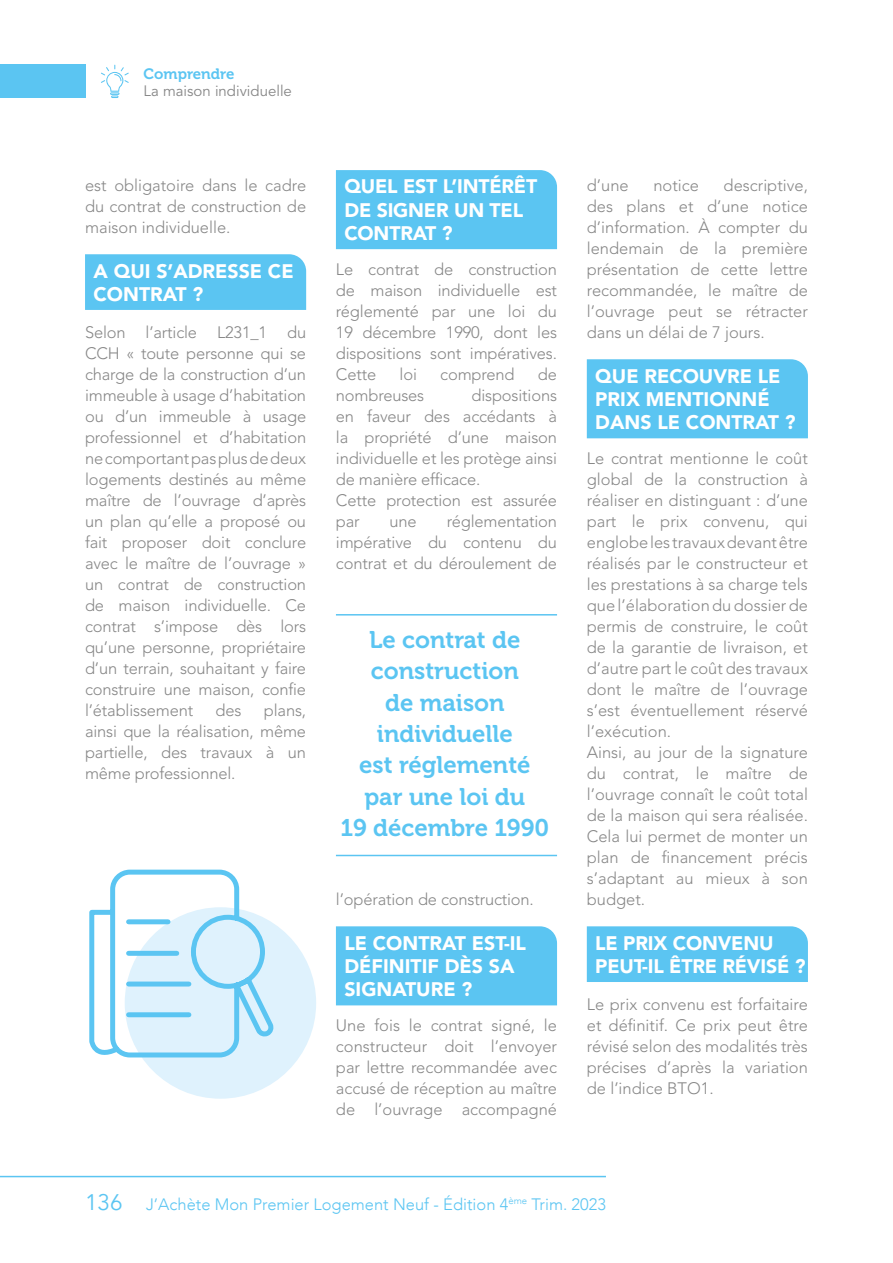
<style>
.page{position:relative;width:893px;height:1263px;background:#fff}
.page>*{position:absolute;margin:0;border:0;box-sizing:border-box;transform-origin:0 0}
.t1{font:24px/31.5px "Museo 700";color:#5bc5f2;text-align:center}
.t2{font:900 19.5px/23.4px "Avenir LT Std";color:#fff}
.t3{font:300 16.5px/21px "Avenir LT Std";color:#878787;text-align:justify}
.t4{font:300 16.5px "Avenir";color:#5bc5f2}
.t5{font:15px "Avenir LT Std";color:#878787}
.t6{font:15px "Museo 700";color:#5bc5f2}
.s1{font-weight:400;font-size:22.5px}
</style>
<div class="page">
<div style="left:0;top:65px;width:86px;height:33px;background:#5bc5f2"></div>
<hr style="left:0;top:1176px;width:606px;height:1px;background:#5bc5f2">
<svg style="left:101px;top:65px;width:28px;height:33px"></svg>
<div style="left:85px;top:254px;width:221px;height:56px;background:#5bc5f2"></div>
<div style="left:336px;top:170px;width:221px;height:79px;background:#5bc5f2"></div>
<div style="left:336px;top:926px;width:221px;height:79px;background:#5bc5f2"></div>
<div style="left:587px;top:359px;width:221px;height:79px;background:#5bc5f2"></div>
<div style="left:587px;top:926px;width:221px;height:56px;background:#5bc5f2"></div>
<hr style="left:336px;top:614px;width:221px;height:1px;background:#5bc5f2">
<hr style="left:336px;top:855px;width:221px;height:1px;background:#5bc5f2">
<div style="left:125px;top:907px;width:191px;height:192px;background:#dff2fd;border-radius:50%"></div>
<svg style="left:89px;top:869px;width:188px;height:190px"></svg>
<p class="t6" style="left:144px;top:66px;width:92px">Comprendre</p>
<p class="t5" style="left:144px;top:82px;width:150px">La maison individuelle</p>
<p class="t3" style="left:85px;top:175px;width:223px">est obligatoire dans le cadre du contrat de construction de maison individuelle.</p>
<p class="t2" style="left:94px;top:259px;width:202px">A QUI S’ADRESSE CE<br>CONTRAT ?</p>
<p class="t3" style="left:85px;top:322px;width:223px">Selon l’article L231_1 du CCH « toute personne qui se charge de la construction d’un immeuble à usage d’habitation ou d’un immeuble à usage professionnel et d’habitation ne comportant pas plus de deux logements destinés au même maître de l’ouvrage d’après un plan qu’elle a proposé ou fait proposer doit conclure avec le maître de l’ouvrage » un contrat de construction de maison individuelle. Ce contrat s’impose dès lors qu’une personne, propriétaire d’un terrain, souhaitant y faire construire une maison, confie l’établissement</p>
<p class="t3" style="left:85px;top:700px;width:223px;text-indent:179px">plans, ainsi que la réalisation, même partielle, des travaux à un même professionnel.</p>
<p class="t3" style="left:216px;top:700px;width:27px">des</p>
<p class="t2" style="left:344px;top:175px;width:194px">QUEL EST L’INTÉRÊT<br>DE SIGNER UN TEL<br>CONTRAT ?</p>
<p class="t3" style="left:336px;top:259px;width:223px">Le contrat de construction de maison individuelle est réglementé par une loi du 19 décembre 1990, dont les dispositions sont impératives.<br>Cette</p>
<p class="t3" style="left:400px;top:364px;width:19px">loi</p>
<p class="t3" style="left:440px;top:364px;width:76px">comprend</p>
<p class="t3" style="left:538px;top:364px;width:21px">de</p>
<p class="t3" style="left:336px;top:385px;width:90px">nombreuses</p>
<p class="t3" style="left:336px;top:385px;width:223px;text-align:left;text-indent:136px">dispositions en faveur des accédants à la propriété d’une maison individuelle et les protège ainsi de manière efficace.<br>Cette protection est assurée par</p>
<p class="t3" style="left:336px;top:511px;width:223px;text-indent:111px">réglementation impérative du contenu du contrat et du déroulement de</p>
<p class="t3" style="left:390px;top:511px;width:29px">une</p>
<h1 class="t1" style="left:341px;top:624px;width:210px">Le contrat de construction<br>de maison individuelle<br>est réglementé par une loi du<br>19 décembre 1990</h1>
<p class="t3" style="left:336px;top:889px;width:199px">l’opération de construction.</p>
<p class="t2" style="left:344px;top:931px;width:183px">LE CONTRAT EST-IL<br>DÉFINITIF DÈS SA<br>SIGNATURE ?</p>
<p class="t3" style="left:336px;top:1015px;width:223px">Une fois le contrat signé, le constructeur doit l’envoyer par lettre recommandée avec accusé de réception au maître de l’ouvrage accompagné</p>
<p class="t3" style="left:587px;top:175px;width:223px;text-indent:137px">descriptive, des plans et d’une notice d’information. À compter du lendemain de la première présentation de cette lettre recommandée, le maître de l’ouvrage peut se rétracter dans un délai de 7 jours.</p>
<p class="t2" style="left:595px;top:364px;width:202px">QUE RECOUVRE LE<br>PRIX MENTIONNÉ<br>DANS LE CONTRAT ?</p>
<p class="t3" style="left:587px;top:448px;width:223px;text-align:left">Le contrat mentionne le coût global de la construction à réaliser en distinguant : d’une part le prix convenu, qui englobe les travaux devant être réalisés par le constructeur et les prestations à sa charge tels que l’élaboration du dossier de permis de construire, le coût de la garantie de livraison, et d’autre part le coût des travaux dont le maître de l’ouvrage s’est éventuellement réservé l’exécution.<br>Ainsi, au jour de la signature du contrat, le maître de l’ouvrage connaît le coût total de la maison qui sera réalisée.<br>Cela lui permet de monter un plan de financement précis s’adaptant au mieux à son budget.</p>
<p class="t2" style="left:595px;top:931px;width:212px">LE PRIX CONVENU<br>PEUT-IL ÊTRE RÉVISÉ ?</p>
<p class="t3" style="left:587px;top:994px;width:223px">Le prix convenu est forfaitaire et définitif. Ce prix peut être révisé selon des modalités très précises d’après la variation de l’indice BTO1.</p>
<p class="t3" style="left:587px;top:175px;width:43px">d’une</p>
<p class="t3" style="left:653px;top:175px;width:47px">notice</p>
<p class="t4" style="left:85px;top:1194px;width:522px"><span class="s1">136</span> J’Achète Mon Premier Logement Neuf - Édition 4<sup>ème</sup> Trim. 2023</p>
</div>
